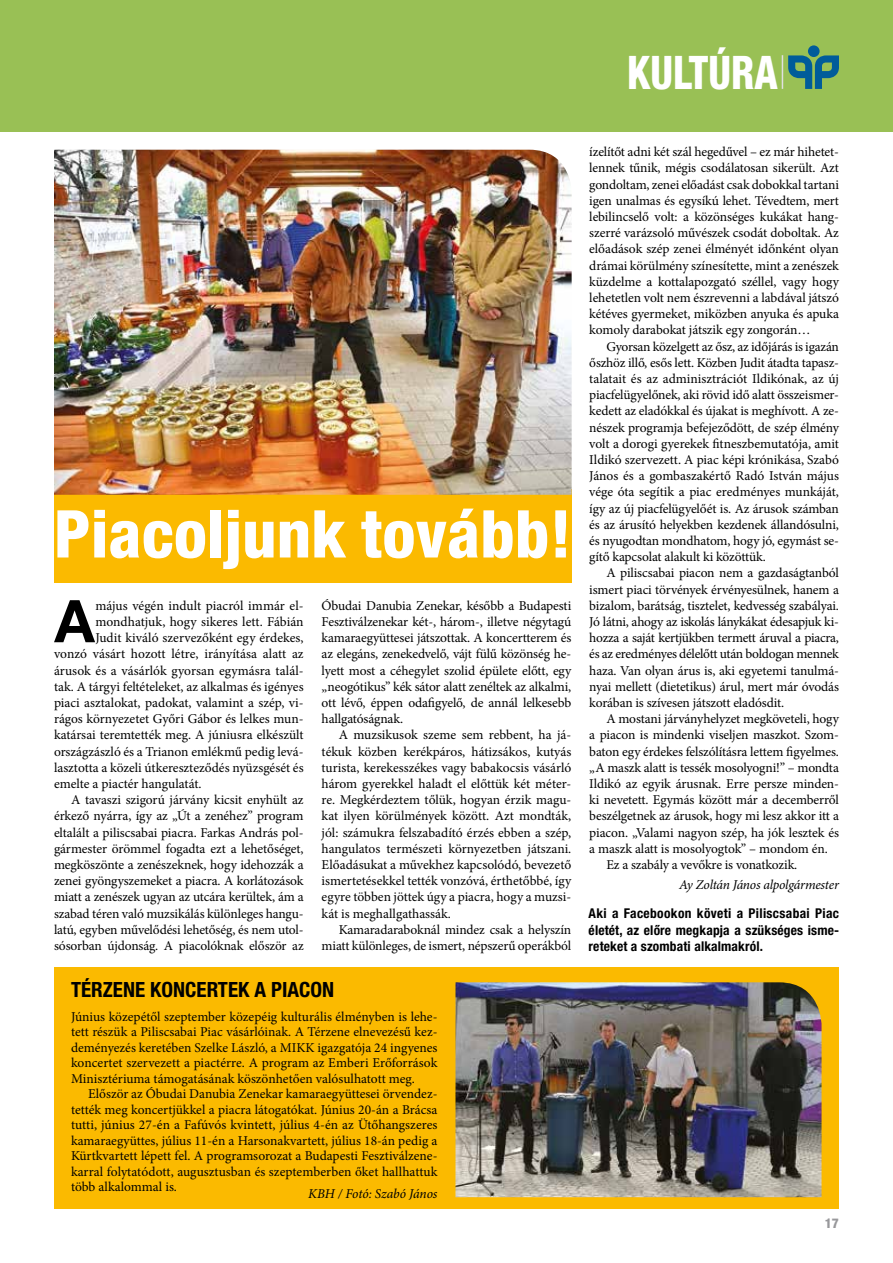
<style>
.page{position:relative;width:893px;height:1263px;background:#fff}
.page>*{position:absolute;margin:0;border:0;box-sizing:border-box;transform-origin:0 0}
.t1{font:800 condensed 66px "Helvetica Neue LT Pro";letter-spacing:.005em;color:#fff}
.t2{font:700 58.95px "Helvetica Neue LT Pro";color:#000}
.t3{font:800 condensed 46.35px "Helvetica Neue LT Pro";color:#fff;scale:.88 1}
.t4{font:700 condensed 21px "Helvetica Neue LT Pro";color:#000}
.t5{font:13.5px/16.2px "Minion Pro";letter-spacing:-.005em;color:#000;text-align:justify}
.t6{font:700 condensed 13.5px/16.2px "Helvetica Neue LT Pro";letter-spacing:.01em;color:#000;text-align:justify}
.t7{font:italic 13.5px "Minion Pro";letter-spacing:-.02em;color:#000}
.t8{font:800 condensed 13.5px "Helvetica Neue LT Pro";color:#98989b}
</style>
<div class="page">
<div style="left:54px;top:967px;width:785px;height:242px;background:#fbba00"></div>
<div style="left:54px;top:495px;width:518px;height:88px;background:#fbba00"></div>
<div style="left:0;top:0;width:893px;height:132px;background:#99c055"></div>
<div style="left:808px;top:45px;width:12px;height:12px;background:#005c9a;border-radius:50%"></div>
<svg style="left:788px;top:55px;width:51px;height:34px"></svg>
<hr style="left:782px;top:55px;width:1px;height:34px;background:#e0e0df">
<img style="left:54px;top:150px;width:518px;height:345px">
<img style="left:455px;top:982px;width:366px;height:215px">
<h3 class="t3" style="left:627px;top:43px;width:173px">KULTÚRA</h3>
<h1 class="t1" style="left:54px;top:493px;width:519px">Piacoljunk tovább!</h1>
<h2 class="t2" style="left:54px;top:585px;width:42px">A</h2>
<p class="t5" style="left:95px;top:597px;width:210px">május végén indult piacról immár el-</p>
<p class="t5" style="left:95px;top:614px;width:210px">mondhatjuk, hogy sikeres lett. Fábián</p>
<p class="t5" style="left:95px;top:630px;width:210px">Judit kiváló szervezőként egy érdekes,</p>
<p class="t5" style="left:54px;top:646px;width:251px">vonzó vásárt hozott létre, irányítása alatt az</p>
<p class="t5" style="left:54px;top:662px;width:251px">árusok és a vásárlók gyorsan egymásra talál-</p>
<p class="t5" style="left:54px;top:678px;width:251px">tak. A tárgyi feltételeket, az alkalmas és igényes</p>
<p class="t5" style="left:54px;top:695px;width:251px">piaci asztalokat, padokat, valamint a szép, vi-</p>
<p class="t5" style="left:54px;top:711px;width:251px">rágos környezetet Győri Gábor és lelkes mun-</p>
<p class="t5" style="left:54px;top:727px;width:251px">katársai teremtették meg. A júniusra elkészült</p>
<p class="t5" style="left:54px;top:743px;width:251px">országzászló és a Trianon emlékmű pedig levá-</p>
<p class="t5" style="left:54px;top:759px;width:251px">lasztotta a közeli útkereszteződés nyüzsgését és</p>
<p class="t5" style="left:54px;top:776px;width:149px">emelte a piactér hangulatát.</p>
<p class="t5" style="left:71px;top:792px;width:234px">A tavaszi szigorú járvány kicsit enyhült az</p>
<p class="t5" style="left:54px;top:808px;width:251px">érkező nyárra, így az „Út a zenéhez” program</p>
<p class="t5" style="left:54px;top:824px;width:251px">eltalált a piliscsabai piacra. Farkas András pol-</p>
<p class="t5" style="left:54px;top:840px;width:251px">gármester örömmel fogadta ezt a lehetőséget,</p>
<p class="t5" style="left:54px;top:857px;width:251px">megköszönte a zenészeknek, hogy idehozzák a</p>
<p class="t5" style="left:54px;top:873px;width:251px">zenei gyöngyszemeket a piacra. A korlátozások</p>
<p class="t5" style="left:54px;top:889px;width:251px">miatt a zenészek ugyan az utcára kerültek, ám a</p>
<p class="t5" style="left:54px;top:905px;width:251px">szabad téren való muzsikálás különleges hangu-</p>
<p class="t5" style="left:54px;top:921px;width:251px">latú, egyben művelődési lehetőség, és nem utol-</p>
<p class="t5" style="left:54px;top:938px;width:251px">sósorban újdonság. A piacolóknak először az</p>
<p class="t5" style="left:322px;top:597px;width:251px">Óbudai Danubia Zenekar, később a Budapesti Fesztiválzenekar két-, három-, illetve négytagú kamaraegyüttesei játszottak. A koncertterem és az elegáns, zenekedvelő, vájt fülű közönség he&shy;lyett most a céhegylet szolid épülete előtt, egy „neogótikus” kék sátor alatt zenéltek az alkalmi, ott lévő, éppen odafigyelő, de annál lelkesebb hallgatóságnak.</p>
<p class="t5" style="left:322px;top:727px;width:251px;text-indent:17px">A muzsikusok szeme sem rebbent, ha já&shy;tékuk közben kerékpáros, hátizsákos, kutyás turista, kerekesszékes vagy babakocsis vásárló három gyerekkel haladt el előttük két méter&shy;re. Megkérdeztem tőlük, hogyan érzik magu&shy;kat ilyen körülmények között. Azt mondták, jól: számukra felszabadító érzés ebben a szép, hangulatos természeti környezetben játszani.<br>Előadásukat a művekhez kapcsolódó, bevezető ismertetésekkel tették vonzóvá, érthetőbbé, így egyre többen jöttek úgy a piacra, hogy a muzsi&shy;kát is meghallgathassák.</p>
<p class="t5" style="left:322px;top:921px;width:251px;text-align:right">Kamaradaraboknál mindez csak a helyszín miatt különleges, de ismert, népszerű operákból</p>
<h3 class="t4" style="left:71px;top:977px;width:265px">TÉRZENE KONCERTEK A PIACON</h3>
<p class="t5" style="left:71px;top:1009px;width:368px;line-height:15.5px">Június közepétől szeptember közepéig kulturális élményben is lehe&shy;tett részük a Piliscsabai Piac vásárlóinak. A Térzene elnevezésű kez&shy;deményezés keretében Szelke László, a MIKK igazgatója 24 ingyenes koncertet szervezett a piactérre. A program az Emberi Erőforrások Minisztériuma támogatásának köszönhetően valósulhatott meg.</p>
<p class="t5" style="left:71px;top:1086px;width:368px;line-height:15.5px;text-indent:17px">Először az Óbudai Danubia Zenekar kamaraegyüttesei örvendez&shy;tették meg koncertjükkel a piacra látogatókat. Június 20-án a Brácsa tutti, június 27-én a Fafúvós kvintett, július 4-én az Ütőhangszeres kamaraegyüttes, július 11-én a Harsonakvartett, július 18-án pedig a Kürtkvartett lépett fel. A programsorozat a Budapesti Fesztiválzene&shy;karral folytatódott, augusztusban és szeptemberben őket hallhattuk több alkalommal is.</p>
<p class="t7" style="left:308px;top:1184px;width:131px">KBH / Fotó: Szabó János</p>
<p class="t5" style="left:589px;top:144px;width:251px">ízelítőt adni két szál hegedűvel – ez már hihetet&shy;lennek tűnik, mégis csodálatosan sikerült. Azt gondoltam, zenei előadást csak dobokkal tartani igen unalmas és egysíkú lehet. Tévedtem, mert lebilincselő volt: a közönséges kukákat hang&shy;szerré varázsoló művészek csodát doboltak. Az előadások szép zenei élményét időnként olyan drámai körülmény színesítette, mint a zenészek küzdelme a kottalapozgató széllel, vagy hogy lehetetlen volt nem észrevenni a labdával játszó kétéves gyermeket, miközben anyuka és apuka komoly darabokat játszik egy zongorán…</p>
<p class="t5" style="left:589px;top:338px;width:251px;text-indent:17px">Gyorsan közelgett az ősz, az időjárás is igazán őszhöz illő, esős lett. Közben Judit átadta tapasz&shy;talatait és az adminisztrációt Ildikónak, az új piacfelügyelőnek, aki rövid idő alatt összeismer&shy;kedett az eladókkal és újakat is meghívott. A ze&shy;nészek programja befejeződött, de szép élmény volt a dorogi gyerekek fitneszbemutatója, amit Ildikó szervezett. A piac képi krónikása, Szabó János és a gombaszakértő Radó István május vége óta segítik a piac eredményes munkáját, így az új piacfelügyelőét is. Az árusok számban és az árusító helyekben kezdenek állandósulni, és nyugodtan mondhatom, hogy jó, egymást se&shy;gítő kapcsolat alakult ki közöttük.</p>
<p class="t5" style="left:589px;top:565px;width:251px;text-indent:17px">A piliscsabai piacon nem a gazdaságtanból ismert piaci törvények érvényesülnek, hanem a bizalom, barátság, tisztelet, kedvesség szabályai.<br>Jó látni, ahogy az iskolás lánykákat édesapjuk ki&shy;hozza a saját kertjükben termett áruval a piacra, és az eredményes délelőtt után boldogan mennek haza. Van olyan árus is, aki egyetemi tanulmá&shy;nyai mellett (dietetikus) árul, mert már óvodás korában is szívesen játszott eladósdit.</p>
<p class="t5" style="left:606px;top:711px;width:234px">A mostani járványhelyzet megköveteli, hogy</p>
<p class="t5" style="left:589px;top:727px;width:251px">a piacon is mindenki viseljen maszkot. Szom-</p>
<p class="t5" style="left:589px;top:743px;width:251px">baton egy érdekes felszólításra lettem figyelmes.</p>
<p class="t5" style="left:589px;top:759px;width:251px">„A maszk alatt is tessék mosolyogni!” – mondta</p>
<p class="t5" style="left:589px;top:776px;width:251px">Ildikó az egyik árusnak. Erre persze minden-</p>
<p class="t5" style="left:589px;top:792px;width:251px">ki nevetett. Egymás között már a decemberről</p>
<p class="t5" style="left:589px;top:808px;width:251px">beszélgetnek az árusok, hogy mi lesz akkor itt a</p>
<p class="t5" style="left:589px;top:824px;width:251px">piacon. „Valami nagyon szép, ha jók lesztek és</p>
<p class="t5" style="left:589px;top:840px;width:240px">a maszk alatt is mosolyogtok” – mondom én.</p>
<p class="t5" style="left:606px;top:857px;width:192px">Ez a szabály a vevőkre is vonatkozik.</p>
<p class="t7" style="left:679px;top:876px;width:161px">Ay Zoltán János alpolgármester</p>
<p class="t6" style="left:589px;top:905px;width:252px">Aki a Facebookon követi a Piliscsabai Piac életét, az előre megkapja a szükséges isme&shy;reteket a szombati alkalmakról.</p>
<p class="t8" style="left:825px;top:1214px;width:16px">17</p>
</div>
